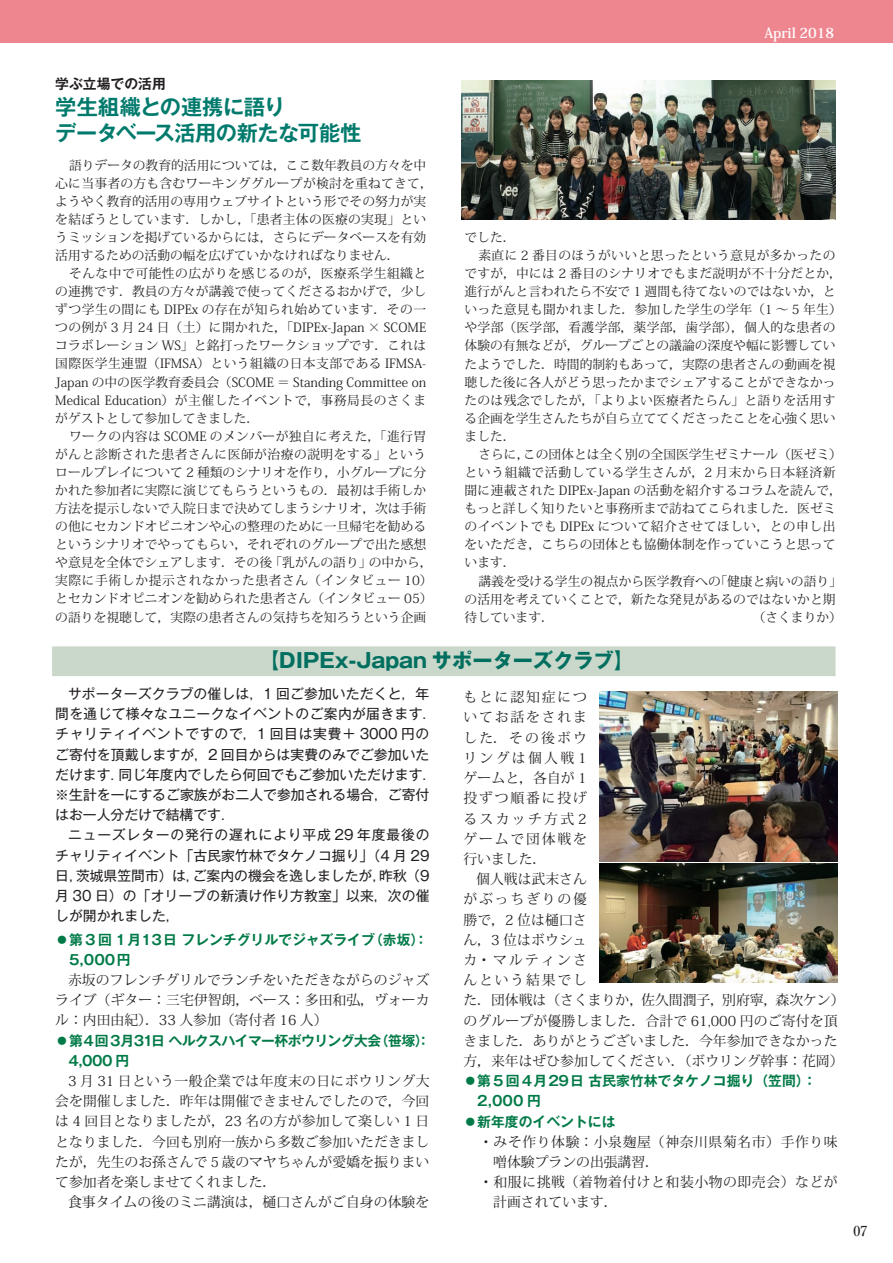
<style>
.page{position:relative;width:893px;height:1263px;background:#fff}
.page>*{position:absolute;margin:0;border:0;box-sizing:border-box;transform-origin:0 0}
.t1{font:700 21.3px/25.5px "Gothic MB101 Pro De";letter-spacing:-.025em;color:#007a6c}
.t2{font:700 20.25px "Gothic MB101 Pro";color:#006f5f}
.t3{font:13.8px/20.2px "Koz Min Pro";letter-spacing:.005em;color:#231f20;text-align:justify}
.t4{font:13.8px/20.2px "Gothic MB101 Pro";letter-spacing:.005em;color:#231f20}
.t5{font:700 13.8px/20.2px "Gothic MB101 Pro De";color:#017a47}
.t6{font:700 13.8px/20.2px "Gothic MB101 Pro De";letter-spacing:-.04em;color:#017a47}
.t7{font:13.8px "Koz Min Pro";letter-spacing:.045em;color:#231f20}
.t8{font:13.8px "Koz Min Pro";letter-spacing:.04em;color:#231f20}
.t9{font:700 13.8px "Koz Min Pro";color:#fff}
.t10{font:700 13.8px "Gothic MB101 Pro De";color:#231f20}
.t11{font:500 13.8px "Ryumin Pro";color:#231f20}
.t12{font:12.75px/18.1px "Koz Min Pro";letter-spacing:.005em;color:#231f20}
.t13{font:12.75px "Koz Min Pro";letter-spacing:.025em;color:#231f20}
.t14{font:12.75px "Koz Min Pro";letter-spacing:.04em;color:#231f20}
.t15{font:12.75px "Koz Min Pro";letter-spacing:.05em;color:#231f20}
.t16{font:12.75px "Koz Min Pro";letter-spacing:.035em;color:#231f20}
.s1{font-family:"Koz Min Pro";font-weight:400}
</style>
<div class="page">
<div style="left:52px;top:646px;width:784px;height:30px;background:#cad8cb"></div>
<div style="left:0;top:0;width:893px;height:43px;background:#ee8690"></div>
<img style="left:461px;top:81px;width:375px;height:138px">
<img style="left:600px;top:691px;width:238px;height:170px">
<img style="left:600px;top:863px;width:238px;height:119px">
<p class="t9" style="left:764px;top:23px;width:71px">April 2018</p>
<p class="t10" style="left:55px;top:72px;width:112px">学ぶ立場での活用</p>
<h1 class="t1" style="left:55px;top:92px;width:308px">学生組織との連携に語り<br>データベース活用の新たな可能性</h1>
<p class="t12" style="left:55px;top:155px;width:379px;text-indent:14px">語りデータの教育的活用については，ここ数年教員の方々を中心に当事者の方も含むワーキンググループが検討を重ねてきて，ようやく教育的活用の専用ウェブサイトという形でその努力が実を結ぼうとしています．しかし，「患者主体の医療の実現」というミッションを掲げているからには，さらにデータベースを有効活用するための活動の幅を広げていかなければなりません．</p>
<p class="t12" style="left:55px;top:264px;width:373px;text-align:justify;text-indent:14px">そんな中で可能性の広がりを感じるのが，医療系学生組織との連携です．教員の方々が講義で使ってくださるおかげで，少しずつ学生の間にも DIPEx の存在が知られ始めています．その一つの例が 3 月 24 日（土）に開かれた，「DIPEx-Japan × SCOMEコラボレーション WS」と銘打ったワークショップです．これは国際医学生連盟（IFMSA）という組織の日本支部である IFMSA-Japan の中の医学教育委員会（SCOME ＝ Standing Committee on Medical Education）が主催したイベントで，事務局長のさくまがゲストとして参加してきました．</p>
<p class="t12" style="left:55px;top:427px;width:379px;text-align:center">ワークの内容は SCOME のメンバーが独自に考えた，「進行胃<br>がんと診断された患者さんに医師が治療の説明をする」というロールプレイについて 2 種類のシナリオを作り，小グループに分かれた参加者に実際に演じてもらうというもの．最初は手術しか方法を提示しないで入院日まで決めてしまうシナリオ，次は手術の他にセカンドオピニオンや心の整理のために一旦帰宅を勧めるというシナリオでやってもらい，それぞれのグループで出た感想や意見を全体でシェアします．その後「乳がんの語り」の中から，実際に手術しか提示されなかった患者さん（インタビュー 10）とセカンドオピニオンを勧められた患者さん（インタビュー 05）の語りを視聴して，実際の患者さんの気持ちを知ろうという企画</p>
<p class="t12" style="left:465px;top:228px;width:53px">でした．</p>
<p class="t16" style="left:478px;top:246px;width:359px">素直に 2 番目のほうがいいと思ったという意見が多かったの</p>
<p class="t12" style="left:465px;top:264px;width:379px">ですが，中には 2 番目のシナリオでもまだ説明が不十分だとか，</p>
<p class="t12" style="left:465px;top:282px;width:372px">進行がんと言われたら不安で 1 週間も待てないのではないか，と</p>
<p class="t13" style="left:465px;top:301px;width:379px">いった意見も聞かれました．参加した学生の学年（1 〜 5 年生）</p>
<p class="t13" style="left:465px;top:319px;width:372px">や学部（医学部，看護学部，薬学部，歯学部），個人的な患者の</p>
<p class="t12" style="left:465px;top:336px;width:372px">体験の有無などが，グループごとの議論の深度や幅に影響してい</p>
<p class="t12" style="left:465px;top:354px;width:372px">たようでした．時間的制約もあって，実際の患者さんの動画を視</p>
<p class="t12" style="left:465px;top:372px;width:372px">聴した後に各人がどう思ったかまでシェアすることができなかっ</p>
<p class="t12" style="left:465px;top:390px;width:372px">たのは残念でしたが，「よりよい医療者たらん」と語りを活用す</p>
<p class="t12" style="left:465px;top:409px;width:372px">る企画を学生さんたちが自ら立ててくださったことを心強く思い</p>
<p class="t12" style="left:465px;top:427px;width:53px">ました．</p>
<p class="t12" style="left:478px;top:445px;width:365px">さらに，この団体とは全く別の全国医学生ゼミナール（医ゼミ）</p>
<p class="t15" style="left:465px;top:463px;width:372px">という組織で活動している学生さんが，2 月末から日本経済新</p>
<p class="t13" style="left:465px;top:481px;width:379px">聞に連載された DIPEx-Japan の活動を紹介するコラムを読んで，</p>
<p class="t12" style="left:465px;top:499px;width:372px">もっと詳しく知りたいと事務所まで訪ねてこられました．医ゼミ</p>
<p class="t14" style="left:465px;top:517px;width:372px">のイベントでも DIPEx について紹介させてほしい，との申し出</p>
<p class="t12" style="left:465px;top:535px;width:372px">をいただき，こちらの団体とも協働体制を作っていこうと思って</p>
<p class="t12" style="left:465px;top:553px;width:53px">います．</p>
<p class="t12" style="left:478px;top:571px;width:365px">講義を受ける学生の視点から医学教育への「健康と病いの語り」</p>
<p class="t12" style="left:465px;top:589px;width:372px">の活用を考えていくことで，新たな発見があるのではないかと期</p>
<p class="t12" style="left:465px;top:607px;width:91px">待しています．</p>
<p class="t12" style="left:753px;top:607px;width:91px">（さくまりか）</p>
<h2 class="t2" style="left:259px;top:644px;width:376px">【DIPEx-Japan サポーターズクラブ】</h2>
<p class="t4" style="left:55px;top:682px;width:383px;text-indent:13px">サポーターズクラブの催しは，1 回ご参加いただくと，年間を通じて様々なユニークなイベントのご案内が届きます．チャリティイベントですので，1 回目は実費＋ 3000 円のご寄付を頂戴しますが，2 回目からは実費のみでご参加いただけます．同じ年度内でしたら何回でもご参加いただけます．※生計を一にするご家族がお二人で参加される場合，ご寄付はお一人分だけで結構です．</p>
<p class="t4" style="left:55px;top:823px;width:376px;text-align:justify;text-indent:13px">ニューズレターの発行の遅れにより平成 29 年度最後のチャリティイベント「古民家竹林でタケノコ掘り」（4 月 29日，茨城県笠間市）は，ご案内の機会を逸しましたが，昨秋（9月 30 日）の「オリーブの新漬け作り方教室」以来，次の催しが開かれました，</p>
<p class="t5" style="left:55px;top:927px;width:374px"><span class="s1">◦</span>第 3 回 1月13日 フレンチグリルでジャズライブ（赤坂）：　5,000円</p>
<p class="t3" style="left:55px;top:969px;width:376px;text-indent:13px">赤坂のフレンチグリルでランチをいただきながらのジャズライブ（ギター：三宅伊智朗，ベース：多田和弘，ヴォーカル：内田由紀）．33 人参加（寄付者 16 人）</p>
<p class="t6" style="left:55px;top:1028px;width:376px"><span class="s1">◦</span>第4回3月31日 ヘルクスハイマー杯ボウリング大会（笹塚）：　4,000 円</p>
<p class="t3" style="left:55px;top:1070px;width:376px;text-indent:13px">3 月 31 日という一般企業では年度末の日にボウリング大会を開催しました．昨年は開催できませんでしたので，今回は 4 回目となりましたが，23 名の方が参加して楽しい 1 日となりました．今回も別府一族から多数ご参加いただきましたが，先生のお孫さんで５歳のマヤちゃんが愛嬌を振りまいて参加者を楽しませてくれました．</p>
<p class="t3" style="left:68px;top:1191px;width:363px">食事タイムの後のミニ講演は，樋口さんがご自身の体験を</p>
<p class="t3" style="left:463px;top:687px;width:125px">もとに認知症についてお話をされました．その後ボウリングは個人戦1ゲームと，各自が 1投ずつ順番に投げるスカッチ方式2ゲームで団体戦を行いました．</p>
<p class="t3" style="left:463px;top:868px;width:383px;text-align:left;text-indent:13px">個人戦は武末さん<br>がぶっちぎりの優<br>勝で，2 位は樋口さ<br>ん，3 位はボウシュ<br>カ・マルティンさ<br>んという結果でし<br>た．団体戦は（さくまりか，佐久間潤子，別府寧，森次ケン）のグループが優勝しました．合計で 61,000 円のご寄付を頂きました．ありがとうございました．今年参加できなかった方，来年はぜひ参加してください．（ボウリング幹事：花岡）</p>
<p class="t5" style="left:463px;top:1069px;width:355px"><span class="s1">◦</span>第5回4月29日 古民家竹林でタケノコ掘り（笠間）：　2,000 円<br><span class="s1">◦</span>新年度のイベントには</p>
<p class="t7" style="left:479px;top:1132px;width:360px">・みそ作り体験：小泉麹屋（神奈川県菊名市）手作り味</p>
<p class="t3" style="left:493px;top:1151px;width:167px">噌体験プランの出張講習．</p>
<p class="t8" style="left:479px;top:1172px;width:360px">・和服に挑戦（着物着付けと和装小物の即売会）などが</p>
<p class="t3" style="left:493px;top:1192px;width:126px">計画されています．</p>
<p class="t11" style="left:854px;top:1220px;width:15px">07</p>
</div>
